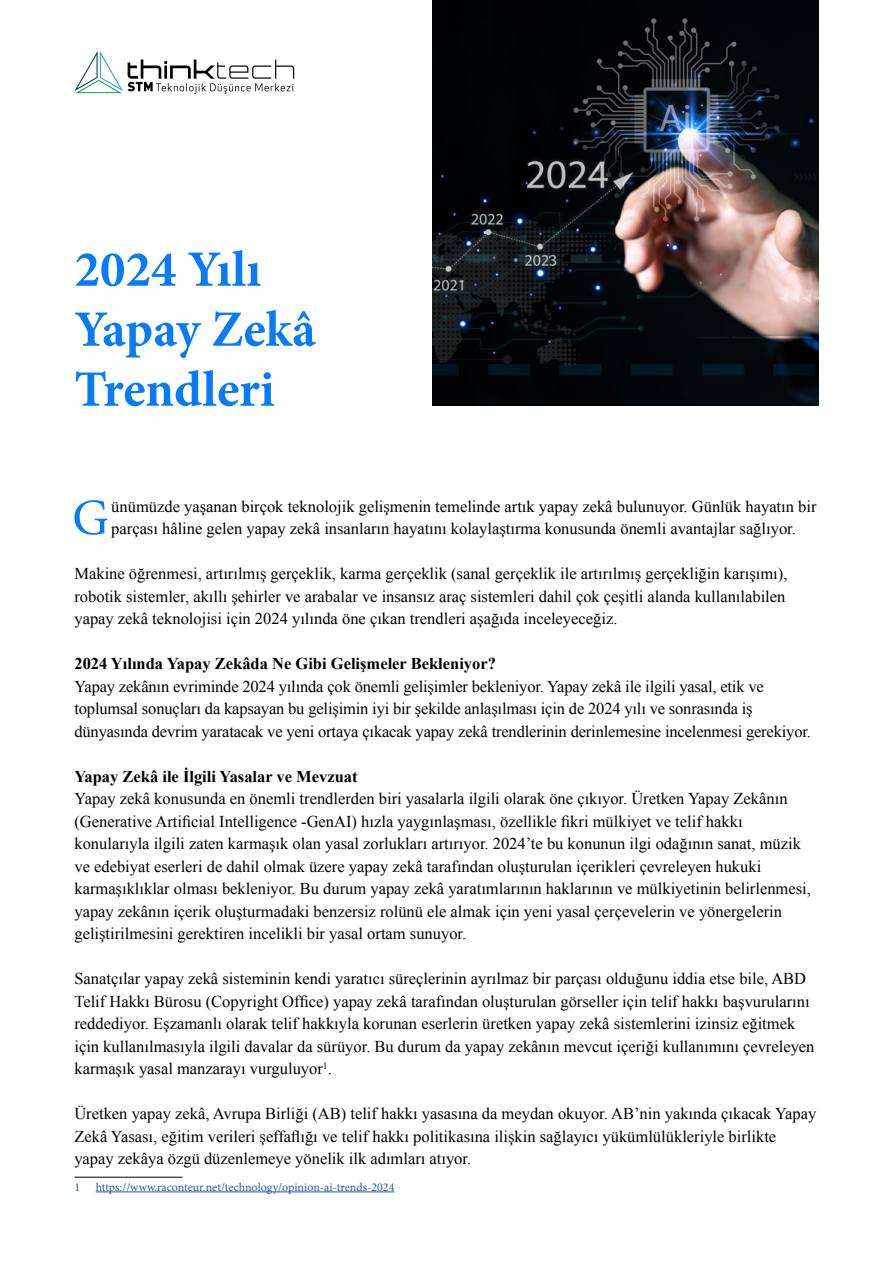
<style>
.page{position:relative;width:893px;height:1263px;background:#fff}
.page>*{position:absolute;margin:0;border:0;box-sizing:border-box;transform-origin:0 0}
.t1{font:51.15px "Minion Pro";color:#097cf5}
.t2{font:700 51px/60px "Minion Pro";color:#097cf5}
.t3{font:16.5px/22.5px "Times New Roman";color:#000}
.t4{font:700 16.5px "Times New Roman";color:#000}
.t5{font:12px "Minion Pro";color:#275b9b}
</style>
<div class="page">
<svg style="left:74px;top:51px;width:220px;height:43px"></svg>
<hr style="left:74px;top:1177px;width:108px;height:1px;background:#000">
<hr style="left:96px;top:1191px;width:298px;height:1px;background:#275b9b">
<img style="left:432px;top:0;width:387px;height:405px">
<h2 class="t2" style="left:74px;top:239px;width:243px">2024 Yılı<br>Yapay Zekâ<br>Trendleri</h2>
<h1 class="t1" style="left:72px;top:483px;width:38px">G</h1>
<p class="t3" style="left:111px;top:495px;width:707px">ünümüzde yaşanan birçok teknolojik gelişmenin temelinde artık yapay zekâ bulunuyor. Günlük hayatın bir parçası hâline gelen yapay zekâ insanların hayatını kolaylaştırma konusunda önemli avantajlar sağlıyor.</p>
<p class="t3" style="left:74px;top:562px;width:715px">Makine öğrenmesi, artırılmış gerçeklik, karma gerçeklik (sanal gerçeklik ile artırılmış gerçekliğin karışımı), robotik sistemler, akıllı şehirler ve arabalar ve insansız araç sistemleri dahil çok çeşitli alanda kullanılabilen yapay zekâ teknolojisi için 2024 yılında öne çıkan trendleri aşağıda inceleyeceğiz.</p>
<p class="t4" style="left:74px;top:652px;width:423px">2024 Yılında Yapay Zekâda Ne Gibi Gelişmeler Bekleniyor?</p>
<p class="t3" style="left:74px;top:675px;width:738px">Yapay zekânın evriminde 2024 yılında çok önemli gelişimler bekleniyor. Yapay zekâ ile ilgili yasal, etik ve toplumsal sonuçları da kapsayan bu gelişimin iyi bir şekilde anlaşılması için de 2024 yılı ve sonrasında iş dünyasında devrim yaratacak ve yeni ortaya çıkacak yapay zekâ trendlerinin derinlemesine incelenmesi gerekiyor.</p>
<p class="t4" style="left:74px;top:765px;width:285px">Yapay Zekâ ile İlgili Yasalar ve Mevzuat</p>
<p class="t3" style="left:74px;top:787px;width:738px">Yapay zekâ konusunda en önemli trendlerden biri yasalarla ilgili olarak öne çıkıyor. Üretken Yapay Zekânın (Generative Artificial Intelligence -GenAI) hızla yaygınlaşması, özellikle fikri mülkiyet ve telif hakkı konularıyla ilgili zaten karmaşık olan yasal zorlukları artırıyor. 2024’te bu konunun ilgi odağının sanat, müzik ve edebiyat eserleri de dahil olmak üzere yapay zekâ tarafından oluşturulan içerikleri çevreleyen hukuki karmaşıklıklar olması bekleniyor. Bu durum yapay zekâ yaratımlarının haklarının ve mülkiyetinin belirlenmesi, yapay zekânın içerik oluşturmadaki benzersiz rolünü ele almak için yeni yasal çerçevelerin ve yönergelerin geliştirilmesini gerektiren incelikli bir yasal ortam sunuyor.</p>
<p class="t3" style="left:74px;top:967px;width:742px">Sanatçılar yapay zekâ sisteminin kendi yaratıcı süreçlerinin ayrılmaz bir parçası olduğunu iddia etse bile, ABD Telif Hakkı Bürosu (Copyright Office) yapay zekâ tarafından oluşturulan görseller için telif hakkı başvurularını reddediyor. Eşzamanlı olarak telif hakkıyla korunan eserlerin üretken yapay zekâ sistemlerini izinsiz eğitmek için kullanılmasıyla ilgili davalar da sürüyor. Bu durum da yapay zekânın mevcut içeriği kullanımını çevreleyen karmaşık yasal manzarayı vurguluyor<sup>1</sup>.</p>
<p class="t3" style="left:74px;top:1102px;width:743px">Üretken yapay zekâ, Avrupa Birliği (AB) telif hakkı yasasına da meydan okuyor. AB’nin yakında çıkacak Yapay<br>Zekâ Yasası, eğitim verileri şeffaflığı ve telif hakkı politikasına ilişkin sağlayıcı yükümlülükleriyle birlikte yapay zekâya özgü düzenlemeye yönelik ilk adımları atıyor.</p>
<p class="t5" style="left:74px;top:1179px;width:7px">1</p>
<p class="t5" style="left:96px;top:1179px;width:300px">https://www.raconteur.net/technology/opinion-ai-trends-2024</p>
</div>
